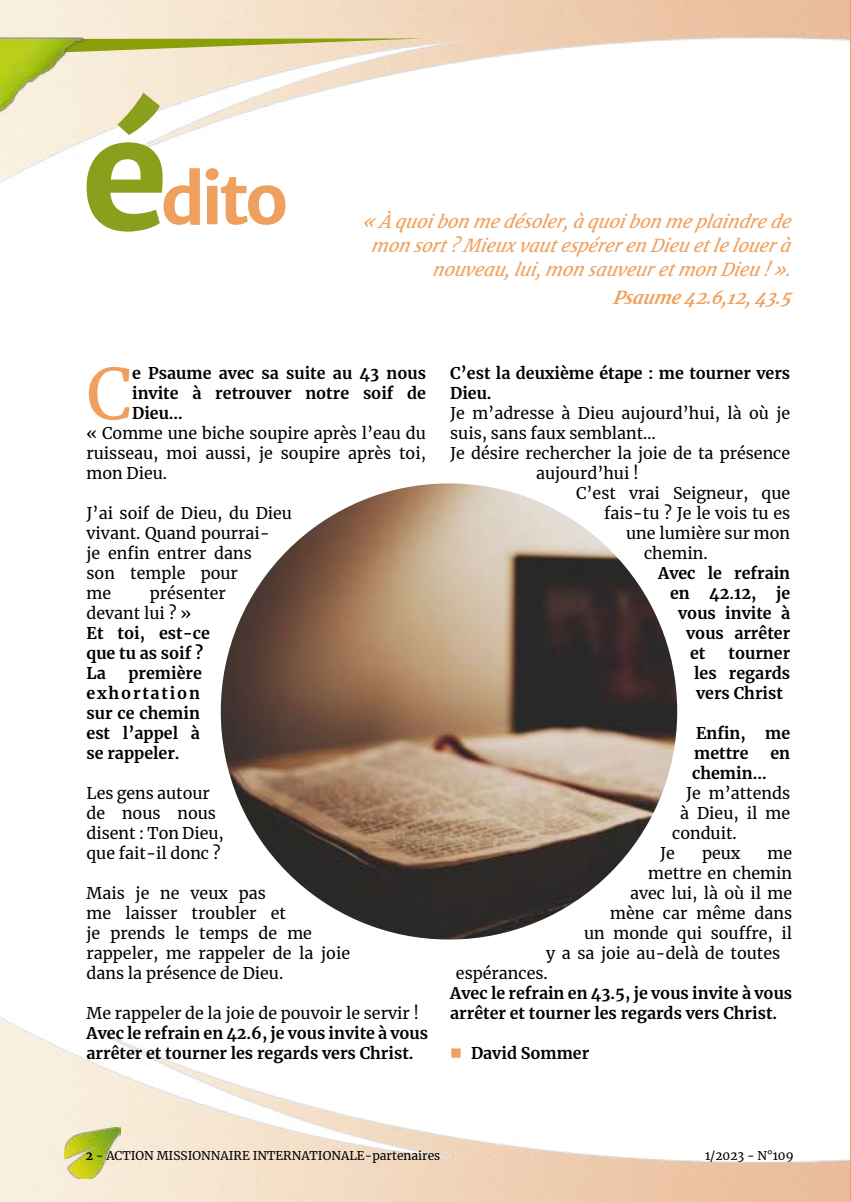
<style>
.page{position:relative;width:851px;height:1202px;background:#fff}
.page>*{position:absolute;margin:0;border:0;box-sizing:border-box;transform-origin:0 0}
.t1{font:700 156px "Merriweather Sans";color:#8b9f1d}
.t2{font:69.8px "Merriweather";color:#f0a05e}
.t3{font:700 69px "Merriweather Sans";color:#f0a05e}
.t4{font:italic 18px/24px "Merriweather";color:#f0a05e;text-align:right}
.t5{font:italic 700 18px "Merriweather";color:#f0a05e}
.t6{font:16px/20px "Merriweather";color:#000}
.t7{font:700 16px/20px "Merriweather";color:#000}
.t8{font:12px "Merriweather";color:#000}
.s1{color:#f0a05e}
.s2{font-weight:700}
</style>
<div class="page">
<img style="left:64px;top:1127px;width:57px;height:52px">
<svg style="left:86px;top:38px;width:340px;height:15px;background:#c7c57a"></svg>
<img style="left:0;top:38px;width:86px;height:83px">
<img style="left:221px;top:483px;width:456px;height:456px;border-radius:228px">
<h1 class="t1" style="left:79px;top:73px;width:92px">é</h1>
<h3 class="t3" style="left:160px;top:155px;width:130px">dito</h3>
<p class="t4" style="left:362px;top:209px;width:435px">« À quoibonmedésoler, àquoibonmeplaindrede monsort?MieuxvautespérerenDieuetlelouerà nouveau, lui, monsauveuretmonDieu!».</p>
<p class="t5" style="left:612px;top:285px;width:185px">Psaume42.6, 12, 43.5</p>
<h2 class="t2" style="left:86px;top:346px;width:47px">C</h2>
<p class="t7" style="left:132px;top:363px;width:295px;text-align:justify">e Psaume avec sa suite au 43 nous invite à retrouver notre soif de Dieu…</p>
<p class="t6" style="left:86px;top:423px;width:341px;text-align:justify">« Comme une biche soupire après l’eau du ruisseau, moi aussi, je soupire après toi, mon Dieu.</p>
<p class="t6" style="left:86px;top:503px;width:207px">J’ai soif de Dieu, du Dieu vivant. Quand pourrai-<br>je enfin entrer dans<br>son temple pour<br>me</p>
<p class="t6" style="left:86px;top:583px;width:141px;text-indent:63px">présenter devant lui ? »</p>
<p class="t7" style="left:86px;top:623px;width:125px">Et toi, est-ce que tu as soif ?<br>La</p>
<p class="t7" style="left:86px;top:663px;width:117px;text-indent:42px">première exhortation sur ce chemin est l’appel à se rappeler.</p>
<p class="t6" style="left:86px;top:783px;width:139px">Les gens autour de nous nous disent : Ton Dieu, que fait-il donc ?</p>
<p class="t6" style="left:86px;top:883px;width:265px">Mais je ne veux pas<br>me laisser troubler et<br>je prends le temps de me rappeler, me rappeler de la joie dans la présence de Dieu.</p>
<p class="t6" style="left:86px;top:1003px;width:334px">Me rappeler de la joie de pouvoir le servir !</p>
<p class="t7" style="left:86px;top:1023px;width:343px">Avec le refrain en 42.6, je vous invite à vous arrêter et tourner les regards vers Christ.</p>
<p class="t7" style="left:450px;top:363px;width:341px">C’est la deuxième étape : me tourner vers<br>Dieu.</p>
<p class="t6" style="left:450px;top:403px;width:341px">Je m’adresse à Dieu aujourd’hui, là où je</p>
<p class="t6" style="left:450px;top:423px;width:207px">suis, sans faux semblant…</p>
<p class="t6" style="left:450px;top:443px;width:341px">Je désire rechercher la joie de ta présence</p>
<p class="t6" style="left:536px;top:463px;width:104px">aujourd’hui !</p>
<p class="t6" style="left:576px;top:483px;width:215px">C’est vrai Seigneur, que</p>
<p class="t6" style="left:604px;top:503px;width:188px">fais-tu ? Je le vois tu es</p>
<p class="t6" style="left:626px;top:523px;width:165px">une lumière sur mon</p>
<p class="t6" style="left:644px;top:543px;width:65px">chemin.</p>
<p class="t7" style="left:658px;top:563px;width:133px">Avec le refrain</p>
<p class="t7" style="left:670px;top:583px;width:121px">en 42.12, je</p>
<p class="t7" style="left:678px;top:603px;width:113px">vous invite à</p>
<p class="t7" style="left:686px;top:623px;width:105px">vous arrêter</p>
<p class="t7" style="left:690px;top:643px;width:17px">et</p>
<p class="t7" style="left:694px;top:643px;width:97px;text-align:justify;text-indent:34px">tourner les regards vers Christ</p>
<p class="t7" style="left:694px;top:723px;width:97px">Enfin, me mettre</p>
<p class="t7" style="left:770px;top:743px;width:21px">en</p>
<p class="t7" style="left:692px;top:763px;width:76px">chemin…</p>
<p class="t6" style="left:686px;top:783px;width:105px">Je m’attends</p>
<p class="t6" style="left:680px;top:803px;width:111px">à Dieu, il me</p>
<p class="t6" style="left:672px;top:823px;width:66px">conduit.</p>
<p class="t6" style="left:660px;top:843px;width:16px">Je</p>
<p class="t6" style="left:702px;top:843px;width:40px">peux</p>
<p class="t6" style="left:767px;top:843px;width:26px">me</p>
<p class="t6" style="left:648px;top:863px;width:145px">mettre en chemin</p>
<p class="t6" style="left:630px;top:883px;width:163px">avec lui, là où il me</p>
<p class="t6" style="left:610px;top:903px;width:184px">mène car même dans</p>
<p class="t6" style="left:584px;top:923px;width:209px">un monde qui souffre, il</p>
<p class="t6" style="left:546px;top:943px;width:236px">y a sa joie au-delà de toutes</p>
<p class="t6" style="left:456px;top:963px;width:93px">espérances.</p>
<p class="t7" style="left:450px;top:983px;width:343px">Avec le refrain en 43.5, je vous invite à vous arrêter et tourner les regards vers Christ.</p>
<p class="t7" style="left:450px;top:1043px;width:141px"><span class="s1">■</span> David Sommer</p>
<p class="t8" style="left:86px;top:1147px;width:356px"><span class="s2">2</span> - ACTION MISSIONNAIRE INTERNATIONALE-partenaires</p>
<p class="t8" style="left:705px;top:1147px;width:90px">1/2023 - N°109</p>
</div>
